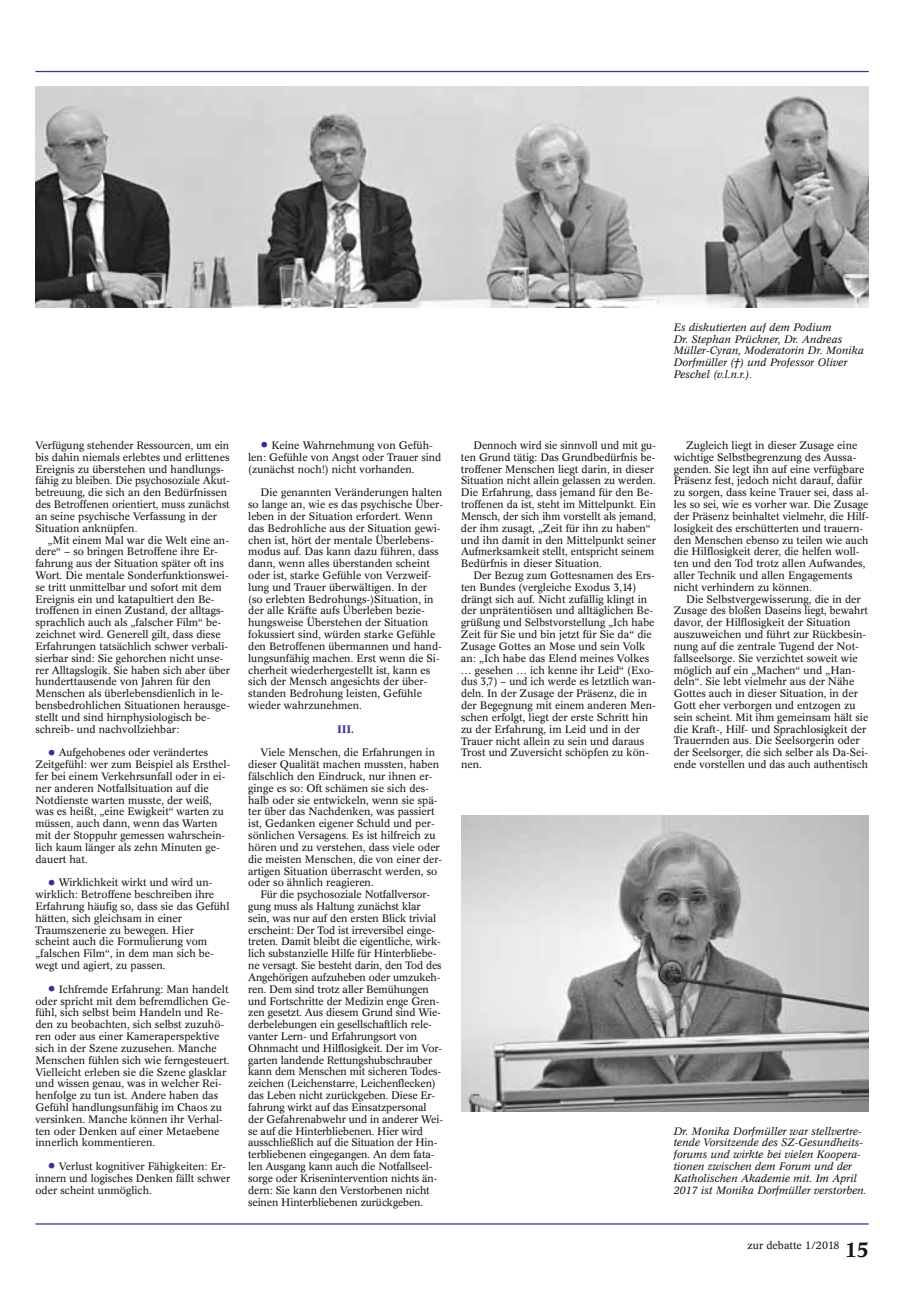
<style>
.page{position:relative;width:922px;height:1312px;background:#fff}
.page>*{position:absolute;margin:0;border:0;box-sizing:border-box;transform-origin:0 0}
.t1{font:10.62px/11.9px "Concorde BE";color:#151616}
.t2{font:italic 10.62px/11.9px "Concorde BE";color:#151616}
.t3{font:500 10.62px "Concorde BE";color:#3c2b99}
.s1{font-size:23.75px;color:#3c2b99}
.s2{font-weight:500;font-size:20.62px}
</style>
<div class="page">
<hr style="left:35px;top:1222px;width:833px;height:2px;background:#3c2b99">
<hr style="left:35px;top:71px;width:833px;height:1px;background:#3c2b99">
<img style="left:461px;top:815px;width:407px;height:295px">
<img style="left:35px;top:86px;width:833px;height:221px">
<p class="t2" style="left:673px;top:322px;width:192px">Es diskutierten auf dem Podium<br>Dr. Stephan Prückner, Dr. Andreas<br>Müller-Cyran, Moderatorin Dr. Monika<br>Dorfmüller (†) und Professor Oliver<br>Peschel (v.l.n.r.).</p>
<p class="t1" style="left:35px;top:440px;width:196px">Verfügung stehender Ressourcen, um ein bis dahin niemals erlebtes und erlittenes Ereignis zu überstehen und handlungs&shy;fähig zu bleiben. Die psychosoziale Akut&shy;betreuung, die sich an den Bedürfnissen des Betroffenen orientiert, muss zunächst an seine psychische Verfassung in der Situation anknüpfen.</p>
<p class="t1" style="left:35px;top:534px;width:196px;text-indent:12px">„Mit einem Mal war die Welt eine an&shy;dere“ – so bringen Betroffene ihre Er&shy;fahrung aus der Situation später oft ins Wort. Die mentale Sonderfunktionswei&shy;se tritt unmittelbar und sofort mit dem Ereignis ein und katapultiert den Be&shy;troffenen in einen Zustand, der alltags&shy;sprachlich auch als „falscher Film“ be&shy;zeichnet wird. Generell gilt, dass diese Erfahrungen tatsächlich schwer verbali&shy;sierbar sind: Sie gehorchen nicht unse&shy;rer Alltagslogik. Sie haben sich aber über hunderttausende von Jahren für den Menschen als überlebensdienlich in le&shy;bensbedrohlichen Situationen herausge&shy;stellt und sind hirnphysiologisch be&shy;schreib- und nachvollziehbar:</p>
<p class="t1" style="left:35px;top:747px;width:196px;text-indent:12px"><span class="s1">•</span> Aufgehobenes oder verändertes Zeitgefühl: wer zum Beispiel als Ersthel&shy;fer bei einem Verkehrsunfall oder in ei&shy;ner anderen Notfallsituation auf die Notdienste warten musste, der weiß, was es heißt, „eine Ewigkeit“ warten zu müssen, auch dann, wenn das Warten mit der Stoppuhr gemessen wahrschein&shy;lich kaum länger als zehn Minuten ge&shy;dauert hat.</p>
<p class="t1" style="left:35px;top:877px;width:195px;text-indent:12px"><span class="s1">•</span> Wirklichkeit wirkt und wird un&shy;wirklich: Betroffene beschreiben ihre Erfahrung häufig so, dass sie das Gefühl hätten, sich gleichsam in einer Traumszenerie zu bewegen. Hier scheint auch die Formulierung vom „falschen Film“, in dem man sich be&shy;wegt und agiert, zu passen.</p>
<p class="t1" style="left:35px;top:983px;width:196px;text-indent:12px"><span class="s1">•</span> Ichfremde Erfahrung: Man handelt oder spricht mit dem befremdlichen Ge&shy;fühl, sich selbst beim Handeln und Re&shy;den zu beobachten, sich selbst zuzuhö&shy;ren oder aus einer Kameraperspektive sich in der Szene zuzusehen. Manche Menschen fühlen sich wie ferngesteuert.<br>Vielleicht erleben sie die Szene glasklar und wissen genau, was in welcher Rei&shy;henfolge zu tun ist. Andere haben das Gefühl handlungsunfähig im Chaos zu versinken. Manche können ihr Verhal&shy;ten oder Denken auf einer Metaebene innerlich kommentieren.</p>
<p class="t1" style="left:35px;top:1160px;width:196px;text-indent:12px"><span class="s1">•</span> Verlust kognitiver Fähigkeiten: Er&shy;innern und logisches Denken fällt schwer oder scheint unmöglich.</p>
<p class="t1" style="left:248px;top:440px;width:195px;text-indent:12px"><span class="s1">•</span> Keine Wahrnehmung von Gefüh&shy;len: Gefühle von Angst oder Trauer sind (zunächst noch!) nicht vorhanden.</p>
<p class="t1" style="left:248px;top:487px;width:196px;text-indent:12px">Die genannten Veränderungen halten so lange an, wie es das psychische Über&shy;leben in der Situation erfordert. Wenn das Bedrohliche aus der Situation gewi&shy;chen ist, hört der mentale Überlebens&shy;modus auf. Das kann dazu führen, dass dann, wenn alles überstanden scheint oder ist, starke Gefühle von Verzweif&shy;lung und Trauer überwältigen. In der (so erlebten Bedrohungs-)Situation, in der alle Kräfte aufs Überleben bezie&shy;hungsweise Überstehen der Situation fokussiert sind, würden starke Gefühle den Betroffenen übermannen und hand&shy;lungsunfähig machen. Erst wenn die Si&shy;cherheit wiederhergestellt ist, kann es sich der Mensch angesichts der über&shy;standen Bedrohung leisten, Gefühle wieder wahrzunehmen.</p>
<p class="t3" style="left:337px;top:724px;width:18px">III.</p>
<p class="t1" style="left:248px;top:747px;width:195px;text-indent:12px">Viele Menschen, die Erfahrungen in dieser Qualität machen mussten, haben fälschlich den Eindruck, nur ihnen er&shy;ginge es so: Oft schämen sie sich des&shy;halb oder sie entwickeln, wenn sie spä&shy;ter über das Nachdenken, was passiert ist, Gedanken eigener Schuld und per&shy;sönlichen Versagens. Es ist hilfreich zu hören und zu verstehen, dass viele oder die meisten Menschen, die von einer der&shy;artigen Situation überrascht werden, so oder so ähnlich reagieren.</p>
<p class="t1" style="left:248px;top:889px;width:196px;text-indent:12px">Für die psychosoziale Notfallversor&shy;gung muss als Haltung zunächst klar sein, was nur auf den ersten Blick trivial erscheint: Der Tod ist irreversibel einge&shy;treten. Damit bleibt die eigentliche, wirk&shy;lich substanzielle Hilfe für Hinterbliebe&shy;ne versagt. Sie besteht darin, den Tod des Angehörigen aufzuheben oder umzukeh&shy;ren. Dem sind trotz aller Bemühungen und Fortschritte der Medizin enge Gren&shy;zen gesetzt. Aus diesem Grund sind Wie&shy;derbelebungen ein gesellschaftlich rele&shy;vanter Lern- und Erfahrungsort von Ohnmacht und Hilflosigkeit. Der im Vor&shy;garten landende Rettungshubschrauber kann dem Menschen mit sicheren Todes&shy;zeichen (Leichenstarre, Leichenflecken) das Leben nicht zurückgeben. Diese Er&shy;fahrung wirkt auf das Einsatzpersonal der Gefahrenabwehr und in anderer Wei&shy;se auf die Hinterbliebenen. Hier wird ausschließlich auf die Situation der Hin&shy;terbliebenen eingegangen. An dem fata&shy;len Ausgang kann auch die Notfallseel&shy;sorge oder Krisenintervention nichts än&shy;dern: Sie kann den Verstorbenen nicht seinen Hinterbliebenen zurückgeben.</p>
<p class="t1" style="left:461px;top:440px;width:196px;text-indent:12px">Dennoch wird sie sinnvoll und mit gu&shy;ten Grund tätig: Das Grundbedürfnis be&shy;troffener Menschen liegt darin, in dieser Situation nicht allein gelassen zu werden.<br>Die Erfahrung, dass jemand für den Be&shy;troffenen da ist, steht im Mittelpunkt. Ein Mensch, der sich ihm vorstellt als jemand, der ihm zusagt, „Zeit für ihn zu haben“ und ihn damit in den Mittelpunkt seiner Aufmerksamkeit stellt, entspricht seinem Bedürfnis in dieser Situation.</p>
<p class="t1" style="left:461px;top:570px;width:196px;text-indent:12px">Der Bezug zum Gottesnamen des Ers&shy;ten Bundes (vergleiche Exodus 3,14) drängt sich auf. Nicht zufällig klingt in der unprätentiösen und alltäglichen Be&shy;grüßung und Selbstvorstellung „Ich habe Zeit für Sie und bin jetzt für Sie da“ die Zusage Gottes an Mose und sein Volk an: „Ich habe das Elend meines Volkes … gesehen … ich kenne ihr Leid“ (Exo&shy;dus 3,7) – und ich werde es letztlich wan&shy;deln. In der Zusage der Präsenz, die in der Begegnung mit einem anderen Men&shy;schen erfolgt, liegt der erste Schritt hin zu der Erfahrung, im Leid und in der Trauer nicht allein zu sein und daraus Trost und Zuversicht schöpfen zu kön&shy;nen.</p>
<p class="t1" style="left:673px;top:440px;width:196px;text-indent:12px">Zugleich liegt in dieser Zusage eine wichtige Selbstbegrenzung des Aussa&shy;genden. Sie legt ihn auf eine verfügbare Präsenz fest, jedoch nicht darauf, dafür zu sorgen, dass keine Trauer sei, dass al&shy;les so sei, wie es vorher war. Die Zusage der Präsenz beinhaltet vielmehr, die Hilf&shy;losigkeit des erschütterten und trauern&shy;den Menschen ebenso zu teilen wie auch die Hilflosigkeit derer, die helfen woll&shy;ten und den Tod trotz allen Aufwandes, aller Technik und allen Engagements nicht verhindern zu können.</p>
<p class="t1" style="left:673px;top:594px;width:196px;text-indent:12px">Die Selbstvergewisserung, die in der Zusage des bloßen Daseins liegt, bewahrt davor, der Hilflosigkeit der Situation auszuweichen und führt zur Rückbesin&shy;nung auf die zentrale Tugend der Not&shy;fallseelsorge. Sie verzichtet soweit wie möglich auf ein „Machen“ und „Han&shy;deln“. Sie lebt vielmehr aus der Nähe Gottes auch in dieser Situation, in der Gott eher verborgen und entzogen zu sein scheint. Mit ihm gemeinsam hält sie die Kraft-, Hilf- und Sprachlosigkeit der Trauernden aus. Die Seelsorgerin oder der Seelsorger, die sich selber als Da-Sei&shy;ende vorstellen und das auch authentisch</p>
<p class="t2" style="left:673px;top:1125px;width:194px">Dr. Monika Dorfmüller war stellvertre&shy;tende Vorsitzende des SZ-Gesundheits&shy;forums und wirkte bei vielen Koopera&shy;tionen zwischen dem Forum und der Katholischen Akademie mit. Im April 2017 ist Monika Dorfmüller verstorben.</p>
<p class="t1" style="left:747px;top:1239px;width:123px">zur debatte 1/2018 <span class="s2">15</span></p>
</div>
